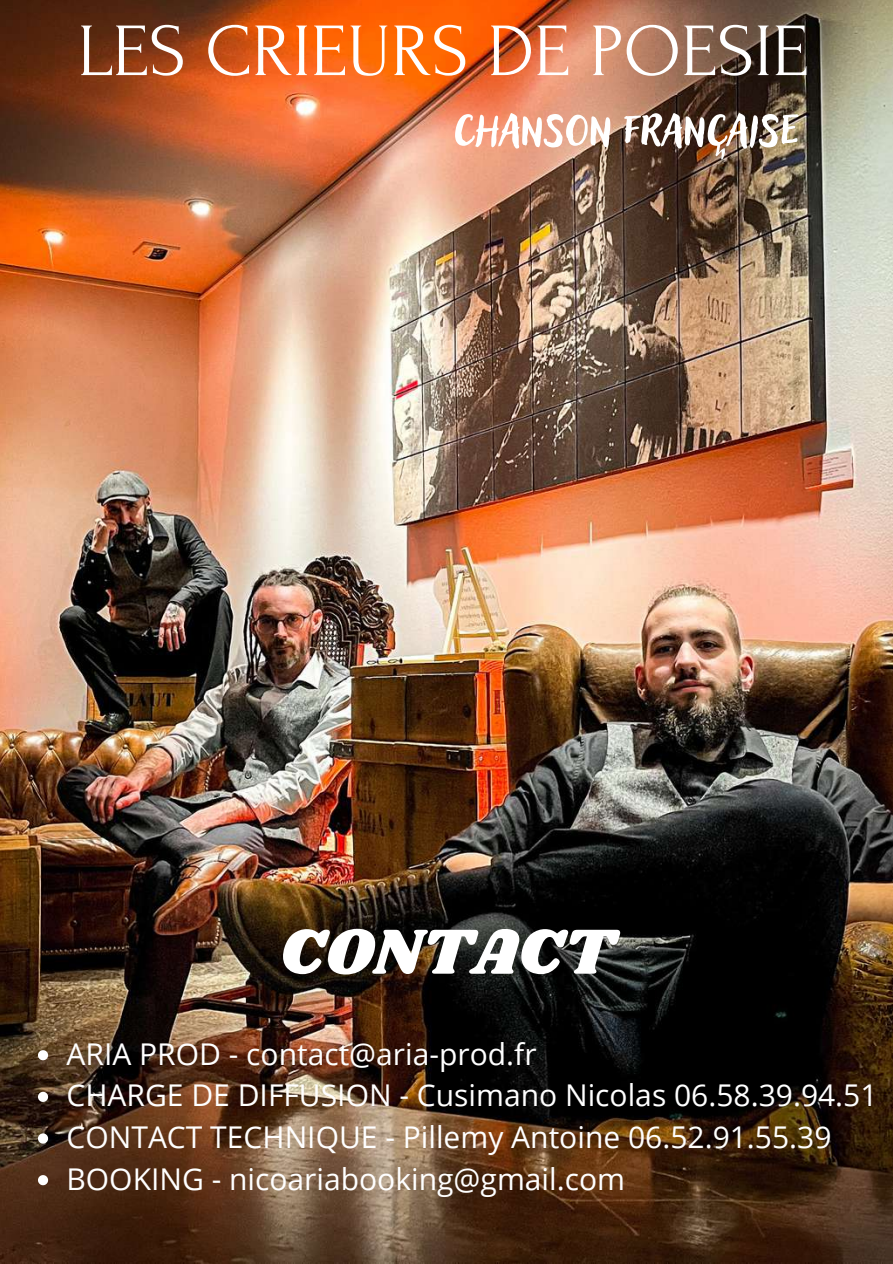
<style>
.page{position:relative;width:893px;height:1264px;background:#fff}
.page>*{position:absolute;margin:0;border:0;box-sizing:border-box;transform-origin:0 0}
.t1{font:75px "Forum";color:#fff}
.t2{font:66px "Shrikhand";color:#fff}
.t3{font:58.5px "Adlery Pro Blockletter";color:#fff}
.t4{font:30px/41.7px "Open Sans";color:#fff}
</style>
<div class="page">
<img style="left:0;top:0;width:892px;height:1263px">
<svg style="left:38px;top:1050px;width:10px;height:10px"></svg>
<svg style="left:38px;top:1091px;width:10px;height:10px"></svg>
<svg style="left:38px;top:1133px;width:10px;height:10px"></svg>
<svg style="left:38px;top:1175px;width:10px;height:10px"></svg>
<h1 class="t1" style="left:78px;top:11px;width:732px">LES CRIEURS DE POESIE</h1>
<h3 class="t3" style="left:453px;top:89px;width:345px">chanson française</h3>
<h2 class="t2" style="left:279px;top:906px;width:335px">CONTACT</h2>
<p class="t4" style="left:66px;top:1032px;width:812px">ARIA PROD - contact@aria-prod.fr<br>CHARGE DE DIFFUSION - Cusimano Nicolas 06.58.39.94.51<br>CONTACT TECHNIQUE - Pillemy Antoine 06.52.91.55.39<br>BOOKING - nicoariabooking@gmail.com</p>
</div>
